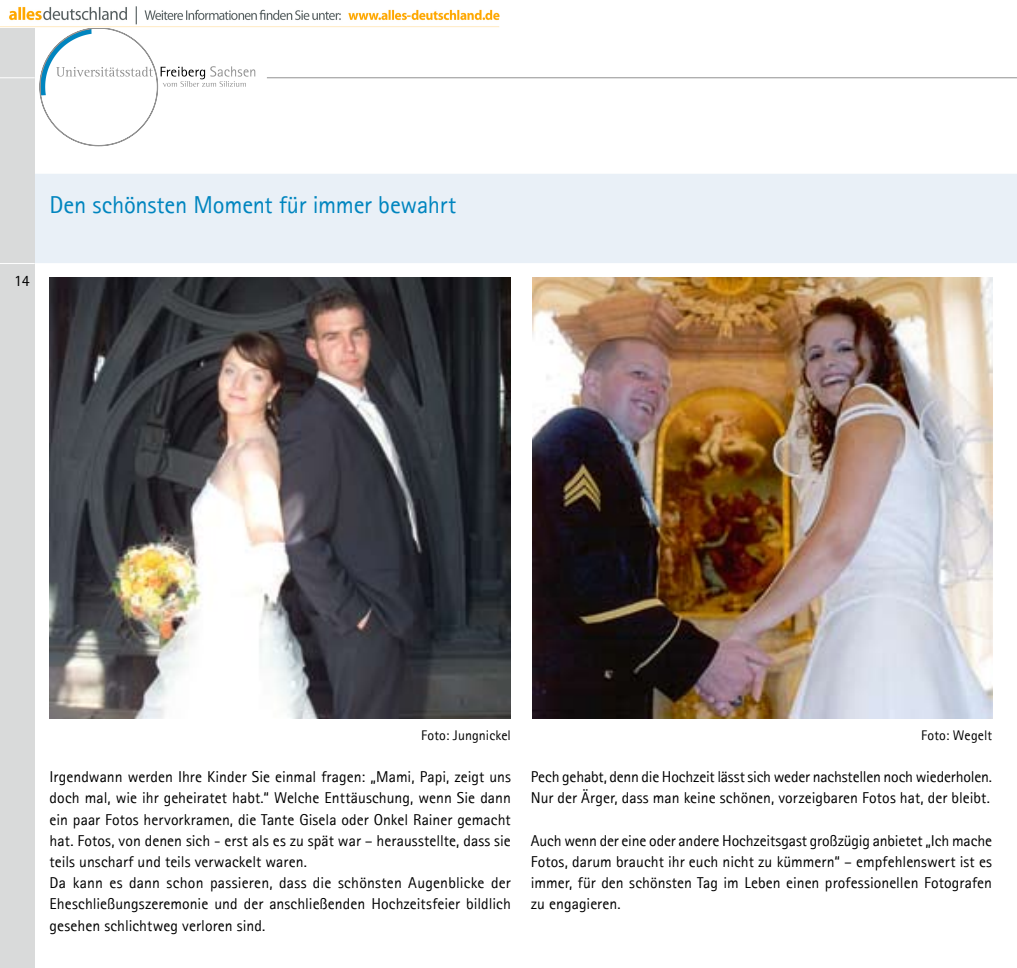
<style>
.page{position:relative;width:1017px;height:968px;background:#fff}
.page>*{position:absolute;margin:0;border:0;box-sizing:border-box;transform-origin:0 0}
.t1{font:24.5px "AT Rotis Sans Serif";letter-spacing:-.015em;color:#0085bf}
.t2{font:15.75px/21.2px "AT Rotis Sans Serif";color:#000}
.t3{font:14px "AT Rotis Sans Serif";letter-spacing:.005em;color:#000}
</style>
<div class="page">
<img style="left:532px;top:278px;width:460px;height:440px">
<img style="left:50px;top:277px;width:461px;height:441px">
<hr style="left:267px;top:77px;width:750px;height:1px;background:#929292">
<div style="left:35px;top:174px;width:981px;height:89px;background:#e9f0f7"></div>
<div style="left:0;top:0;width:35px;height:967px;background:#d9dada"></div>
<hr style="left:0;top:77px;width:35px;height:1px;background:#fff">
<hr style="left:0;top:263px;width:35px;height:1px;background:#fff">
<svg style="left:40px;top:28px;width:215px;height:118px"></svg>
<svg style="left:1016px;top:174px;width:1px;height:89px"></svg>
<img style="left:0;top:0;width:500px;height:27px">
<h1 class="t1" style="left:50px;top:190px;width:408px">Den schönsten Moment für immer bewahrt</h1>
<p class="t2" style="left:14px;top:270px;width:17px">1 4</p>
<p class="t3" style="left:421px;top:726px;width:91px">Foto: Jungnickel</p>
<p class="t3" style="left:921px;top:726px;width:72px">Foto: Wegelt</p>
<p class="t2" style="left:50px;top:766px;width:463px">Irgendwann werden Ihre Kinder Sie einmal fragen: „Mami, Papi, zeigt uns doch mal, wie ihr geheiratet habt.“ Welche Enttäuschung, wenn Sie dann ein paar Fotos hervorkramen, die Tante Gisela oder Onkel Rainer gemacht hat. Fotos, von denen sich - erst als es zu spät war – herausstellte, dass sie teils unscharf und teils verwackelt waren.<br>Da kann es dann schon passieren, dass die schönsten Augenblicke der Eheschließungszeremonie und der anschließenden Hochzeitsfeier bildlich gesehen schlichtweg verloren sind.</p>
<p class="t2" style="left:531px;top:766px;width:463px">Pech gehabt, denn die Hochzeit lässt sich weder nachstellen noch wiederholen.<br>Nur der Ärger, dass man keine schönen, vorzeigbaren Fotos hat, der bleibt.</p>
<p class="t2" style="left:531px;top:829px;width:463px;text-align:justify">Auch wenn der eine oder andere Hochzeitsgast großzügig anbietet „Ich mache Fotos, darum braucht ihr euch nicht zu kümmern“ – empfehlenswert ist es immer, für den schönsten Tag im Leben einen professionellen Fotografen zu engagieren.</p>
</div>
